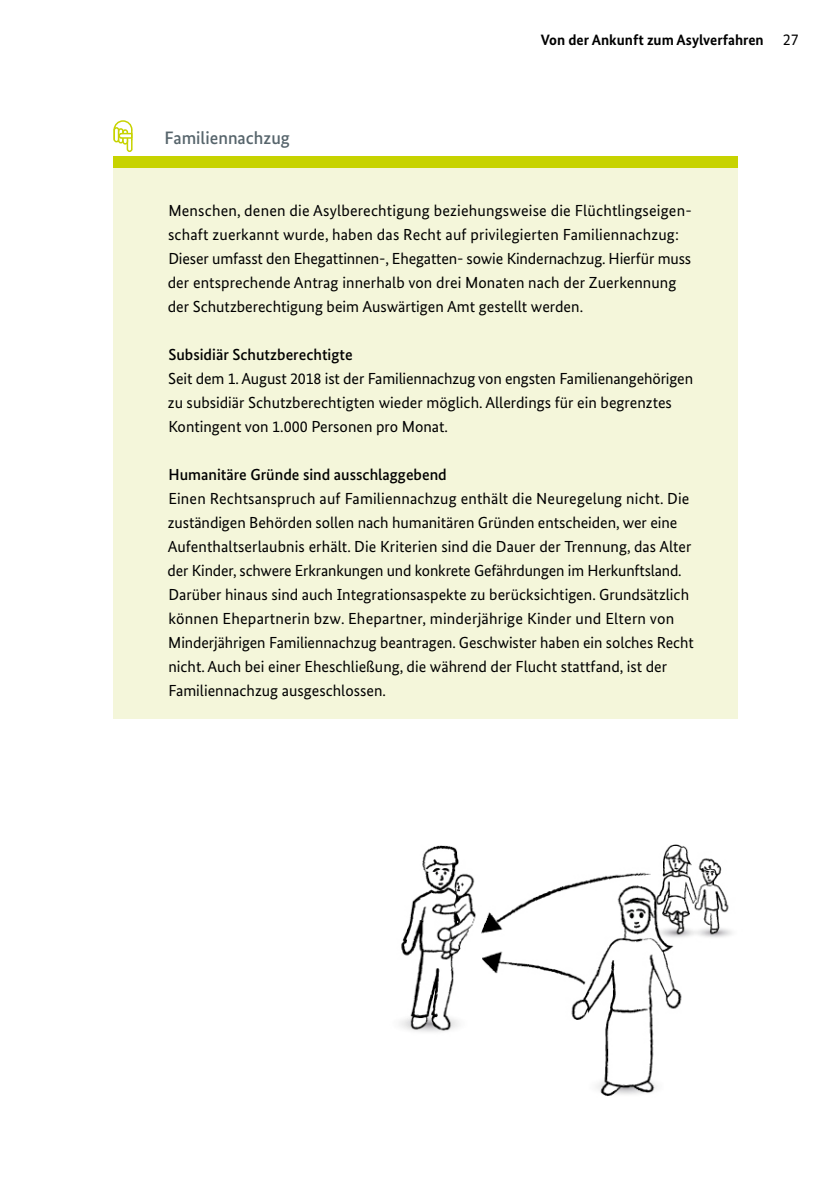
<style>
.page{position:relative;width:840px;height:1191px;background:#fff}
.page>*{position:absolute;margin:0;border:0;box-sizing:border-box;transform-origin:0 0}
.t1{font:500 18px "Bundes Sans";color:#57656c}
.t2{font:16px/24px "Bundes Sans";color:#000}
.t3{font:500 16px "Bundes Sans";color:#000}
.t4{font:700 15px "Bundes Sans";color:#000}
.s1{font-weight:400;font-size:16px}
</style>
<div class="page">
<img style="left:133px;top:156px;width:605px;height:940px">
<div style="left:113px;top:162px;width:624px;height:557px;background:#f4f6da"></div>
<div style="left:113px;top:157px;width:624px;height:11px;background:#c7d300"></div>
<svg style="left:113px;top:120px;width:20px;height:37px"></svg>
<h3 class="t1" style="left:164px;top:127px;width:127px">Familiennachzug</h3>
<p class="t4" style="left:540px;top:30px;width:259px">Von der Ankunft zum Asylverfahren <span class="s1">27</span></p>
<p class="t2" style="left:167px;top:198px;width:525px">Menschen, denen die Asylberechtigung beziehungsweise die Flüchtlingseigen&shy;schaft zuerkannt wurde, haben das Recht auf privilegierten Familiennachzug:<br>Dieser umfasst den Ehegattinnen-, Ehegatten- sowie Kindernachzug. Hierfür muss der entsprechende Antrag innerhalb von drei Monaten nach der Zuerkennung der Schutzberechtigung beim Auswärtigen Amt gestellt werden.</p>
<h4 class="t3" style="left:168px;top:345px;width:186px">Subsidiär Schutzberechtigte</h4>
<p class="t2" style="left:168px;top:366px;width:526px">Seit dem 1. August 2018 ist der Familiennachzug von engsten Familienangehörigen zu subsidiär Schutzberechtigten wieder möglich. Allerdings für ein begrenztes<br>Kontingent von 1.000 Personen pro Monat.</p>
<h4 class="t3" style="left:168px;top:465px;width:280px">Humanitäre Gründe sind ausschlaggebend</h4>
<p class="t2" style="left:167px;top:486px;width:527px">Einen Rechtsanspruch auf Familiennachzug enthält die Neuregelung nicht. Die zuständigen Behörden sollen nach humanitären Gründen entscheiden, wer eine Aufenthaltserlaubnis erhält. Die Kriterien sind die Dauer der Trennung, das Alter der Kinder, schwere Erkrankungen und konkrete Gefährdungen im Herkunftsland.<br>Darüber hinaus sind auch Integrationsaspekte zu berücksichtigen. Grundsätzlich können Ehepartnerin bzw. Ehepartner, minderjährige Kinder und Eltern von Minderjährigen Familiennachzug beantragen. Geschwister haben ein solches Recht nicht. Auch bei einer Eheschließung, die während der Flucht stattfand, ist der Familiennachzug ausgeschlossen.</p>
</div>
